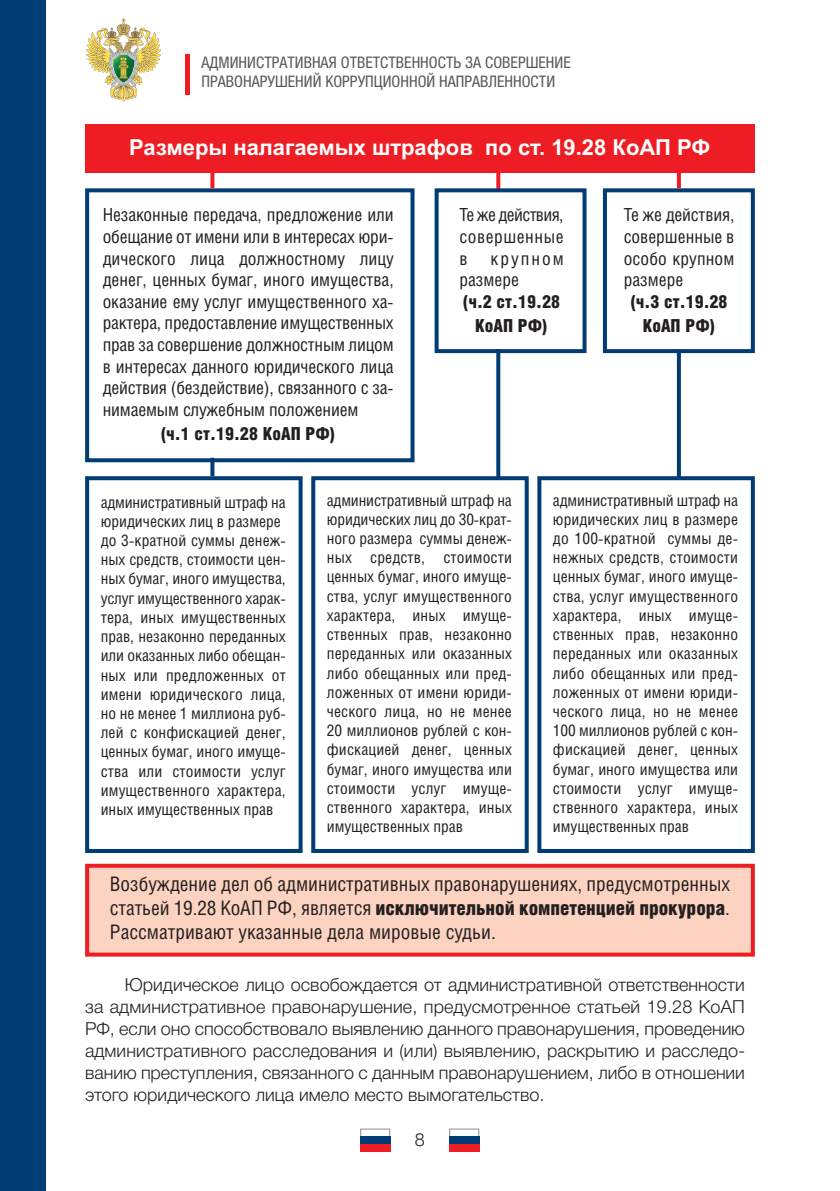
<style>
.page{position:relative;width:840px;height:1191px;background:#fff}
.page>*{position:absolute;margin:0;border:0;box-sizing:border-box;transform-origin:0 0}
.t1{font:700 22px "Arial";color:#fff}
.t2{font:20px/24px "Helios Cond";color:#231f20;text-align:justify}
.t3{font:18px/21.6px "Helios Cond";letter-spacing:-.01em;color:#231f20;text-align:justify}
.t4{font:18px/22px "Helvetica 4 Light";color:#231f20;text-align:justify}
.t5{font:900 18px/24.6px "Helios Cond";color:#231f20;text-align:center}
.t6{font:18px/21.6px "Helios Cond";letter-spacing:.055em;color:#231f20}
.t7{font:16px/19.2px "Helios Cond";color:#231f20;text-align:justify}
.t8{font:condensed 16px/19.2px "Helvetica Neue LTCYR";color:#57585a}
.s1{font-weight:900}
</style>
<div class="page">
<svg style="left:496px;top:173px;width:4px;height:15px"></svg>
<div style="left:0;top:0;width:45px;height:1191px;background:#013c74"></div>
<div style="left:360px;top:1128px;width:30px;height:23px;border:1px solid #8a8c8f"></div>
<div style="left:360px;top:1136px;width:30px;height:7px;background:#013c74"></div>
<div style="left:360px;top:1143px;width:30px;height:8px;background:#ee1d23"></div>
<div style="left:449px;top:1128px;width:30px;height:23px;border:1px solid #8a8c8f"></div>
<div style="left:449px;top:1136px;width:30px;height:7px;background:#013c74"></div>
<div style="left:449px;top:1143px;width:30px;height:8px;background:#ee1d23"></div>
<svg style="left:86px;top:18px;width:75px;height:83px"></svg>
<div style="left:185px;top:54px;width:5px;height:41px;background:#ee1d23"></div>
<div style="left:85px;top:125px;width:669px;height:48px;background:#ee1d23"></div>
<div style="left:85px;top:188px;width:329px;height:274px;border:4px solid #013c74"></div>
<div style="left:85px;top:476px;width:217px;height:377px;border:4px solid #013c74"></div>
<div style="left:89px;top:867px;width:661px;height:85px;background:#fcd2c0"></div>
<div style="left:85px;top:863px;width:669px;height:93px;border:4px solid #ee1d23"></div>
<div style="left:602px;top:188px;width:152px;height:165px;border:4px solid #013c74"></div>
<svg style="left:210px;top:458px;width:4px;height:18px"></svg>
<hr style="left:210px;top:157px;width:4px;height:31px;background:#ee1d23">
<svg style="left:676px;top:350px;width:4px;height:126px"></svg>
<svg style="left:496px;top:353px;width:4px;height:123px"></svg>
<hr style="left:676px;top:157px;width:4px;height:31px;background:#ee1d23">
<div style="left:434px;top:188px;width:152px;height:165px;border:4px solid #013c74"></div>
<div style="left:311px;top:476px;width:217px;height:377px;border:4px solid #013c74"></div>
<div style="left:537px;top:476px;width:217px;height:377px;border:4px solid #013c74"></div>
<p class="t8" style="left:201px;top:54px;width:370px">АДМИНИСТРАТИВНАЯ ОТВЕТСТВЕННОСТЬ ЗА СОВЕРШЕНИЕ<br>ПРАВОНАРУШЕНИЙ КОРРУПЦИОННОЙ НАПРАВЛЕННОСТИ</p>
<h1 class="t1" style="left:129px;top:134px;width:582px">Размеры налагаемых штрафов по ст. 19.28 КоАП РФ</h1>
<p class="t3" style="left:103px;top:206px;width:292px">Незаконные передача, предложение или обещание от имени или в интересах юри&shy;дического лица должностному лицу денег, ценных бумаг, иного имущества, оказание ему услуг имущественного ха&shy;рактера, предоставление имущественных прав за совершение должностным лицом в интересах данного юридического лица действия (бездействие), связанного с за&shy;нимаемым служебным положением</p>
<p class="t5" style="left:161px;top:423px;width:176px">(ч.1 ст.19.28 КоАП РФ)</p>
<p class="t3" style="left:459px;top:206px;width:106px">Те же действия, совершенные в</p>
<p class="t6" style="left:459px;top:249px;width:106px;text-indent:31px">крупном размере</p>
<p class="t5" style="left:462px;top:291px;width:99px">(ч.2 ст.19.28<br>КоАП РФ)</p>
<p class="t3" style="left:623px;top:206px;width:112px">Те же действия, совершенные в особо крупном размере</p>
<p class="t5" style="left:630px;top:291px;width:99px">(ч.3 ст.19.28<br>КоАП РФ)</p>
<p class="t7" style="left:101px;top:494px;width:186px;text-align:left">административный штраф на юридических лиц в размере до 3-кратной суммы денеж&shy;ных средств, стоимости цен&shy;ных бумаг, иного имущества, услуг имущественного харак&shy;тера, иных имущественных прав, незаконно переданных или оказанных либо обещан&shy;ных или предложенных от имени юридического лица, но не менее 1 миллиона руб&shy;лей с конфискацией денег, ценных бумаг, иного имуще&shy;ства или стоимости услуг имущественного характера, иных имущественных прав</p>
<p class="t7" style="left:326px;top:492px;width:186px">административный штраф на юридических лиц до 30-крат&shy;ного размера суммы денеж&shy;ных средств, стоимости ценных бумаг, иного имуще&shy;ства, услуг имущественного характера, иных имуще&shy;ственных прав, незаконно переданных или оказанных либо обещанных или пред&shy;ложенных от имени юриди&shy;ческого лица, но не менее 20 миллионов рублей с кон&shy;фискацией денег, ценных бумаг, иного имущества или стоимости услуг имуще&shy;ственного характера, иных имущественных прав</p>
<p class="t7" style="left:552px;top:492px;width:186px">административный штраф на юридических лиц в размере до 100-кратной суммы де&shy;нежных средств, стоимости ценных бумаг, иного имуще&shy;ства, услуг имущественного характера, иных имуще&shy;ственных прав, незаконно переданных или оказанных либо обещанных или пред&shy;ложенных от имени юриди&shy;ческого лица, но не менее 100 миллионов рублей с кон&shy;фискацией денег, ценных бумаг, иного имущества или стоимости услуг имуще&shy;ственного характера, иных имущественных прав</p>
<p class="t2" style="left:110px;top:873px;width:621px">Возбуждение дел об административных правонарушениях, предусмотренных статьей 19.28 КоАП РФ, является <span class="s1">исключительной компетенцией прокурора</span>.<br>Рассматривают указанные дела мировые судьи.</p>
<p class="t4" style="left:85px;top:975px;width:661px;text-indent:40px">Юридическое лицо освобождается от административной ответственности за административное правонарушение, предусмотренное статьей 19.28 КоАП РФ, если оно способствовало выявлению данного правонарушения, проведению административного расследования и (или) выявлению, раскрытию и расследо&shy;ванию преступления, связанного с данным правонарушением, либо в отношении этого юридического лица имело место вымогательство.</p>
<p class="t4" style="left:415px;top:1129px;width:12px">8</p>
</div>
